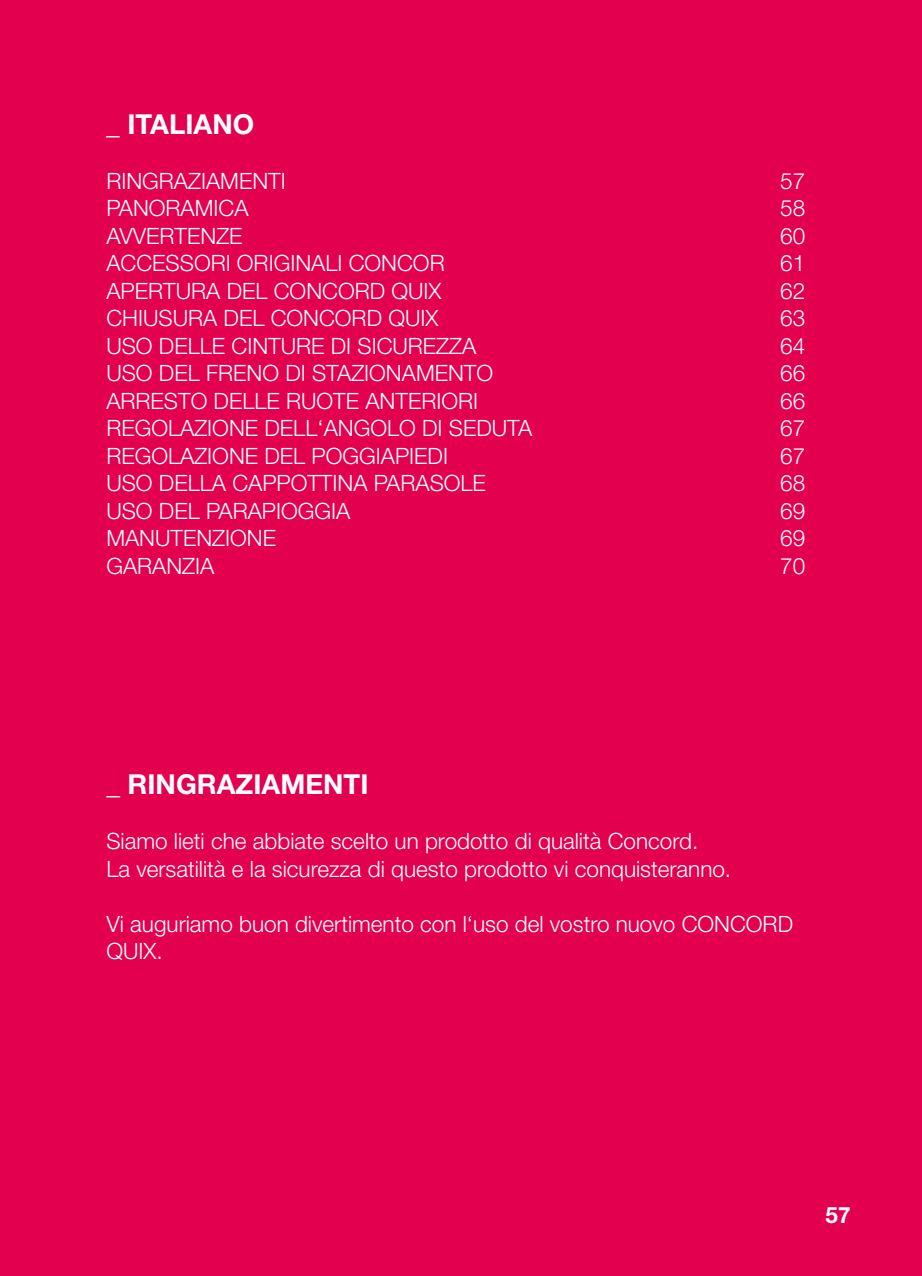
<style>
.page{position:relative;width:922px;height:1276px;background:#fff}
.page>*{position:absolute;margin:0;border:0;box-sizing:border-box;transform-origin:0 0}
.t1{font:700 27.5px "Helvetica Neue LT Pro";color:#fff}
.t2{font:300 22.5px/27.5px "Helvetica Neue LT Pro";color:#fff}
.t3{font:700 22.5px "Helvetica Neue LT Pro";color:#fff}
</style>
<div class="page">
<div style="left:0;top:0;width:921px;height:1276px;background:#e3004f"></div>
<p class="t1" style="left:106px;top:106px;width:62px">_ I TALIAN</p>
<p class="t1" style="left:233px;top:106px;width:23px">O</p>
<p class="t2" style="left:106px;top:167px;width:181px">RINGRAZIAMENTI</p>
<p class="t2" style="left:780px;top:167px;width:27px">57</p>
<p class="t2" style="left:106px;top:194px;width:144px">PANORAMICA</p>
<p class="t2" style="left:780px;top:194px;width:27px">58</p>
<p class="t2" style="left:106px;top:222px;width:138px">AVVERTENZE</p>
<p class="t2" style="left:780px;top:222px;width:27px">60</p>
<p class="t2" style="left:106px;top:249px;width:340px">ACCESSORI ORIGINALI CONCOR</p>
<p class="t2" style="left:780px;top:249px;width:27px">61</p>
<p class="t2" style="left:106px;top:277px;width:336px">APERTURA DEL CONCORD QUIX</p>
<p class="t2" style="left:780px;top:277px;width:27px">62</p>
<p class="t2" style="left:106px;top:304px;width:333px">CHIUSURA DEL CONCORD QUIX</p>
<p class="t2" style="left:780px;top:304px;width:27px">63</p>
<p class="t2" style="left:106px;top:332px;width:371px">USO DELLE CINTURE DI SICUREZZA</p>
<p class="t2" style="left:780px;top:332px;width:27px">64</p>
<p class="t2" style="left:106px;top:359px;width:388px">USO DEL FRENO DI STAZIONAMENTO</p>
<p class="t2" style="left:780px;top:359px;width:27px">66</p>
<p class="t2" style="left:106px;top:387px;width:373px">ARRESTO DELLE RUOTE ANTERIORI</p>
<p class="t2" style="left:780px;top:387px;width:27px">66</p>
<p class="t2" style="left:106px;top:414px;width:427px">REGOLAZIONE DELL‘ANGOLO DI SEDUTA</p>
<p class="t2" style="left:780px;top:414px;width:27px">67</p>
<p class="t2" style="left:106px;top:442px;width:343px">REGOLAZIONE DEL POGGIAPIEDI</p>
<p class="t2" style="left:780px;top:442px;width:27px">67</p>
<p class="t2" style="left:106px;top:469px;width:381px">USO DELLA CAPPOTTINA PARASOLE</p>
<p class="t2" style="left:780px;top:469px;width:27px">68</p>
<p class="t2" style="left:106px;top:497px;width:245px">USO DEL PARAPIOGGIA</p>
<p class="t2" style="left:780px;top:497px;width:27px">69</p>
<p class="t2" style="left:106px;top:524px;width:171px">MANUTENZIONE</p>
<p class="t2" style="left:780px;top:524px;width:27px">69</p>
<p class="t2" style="left:106px;top:552px;width:109px">GARANZIA</p>
<p class="t2" style="left:780px;top:552px;width:27px">70</p>
<p class="t1" style="left:106px;top:766px;width:263px">_ RINGRAZIAMENTI</p>
<p class="t2" style="left:106px;top:827px;width:626px">Siamo lieti che abbiate scelto un prodotto di qualità Concord.<br>La versatilità e la sicurezza di questo prodotto vi conquisteranno.</p>
<p class="t2" style="left:106px;top:909px;width:688px">Vi auguriamo buon divertimento con l‘uso del vostro nuovo CONCORD<br>QUIX.</p>
<p class="t3" style="left:825px;top:1200px;width:27px">57</p>
</div>
